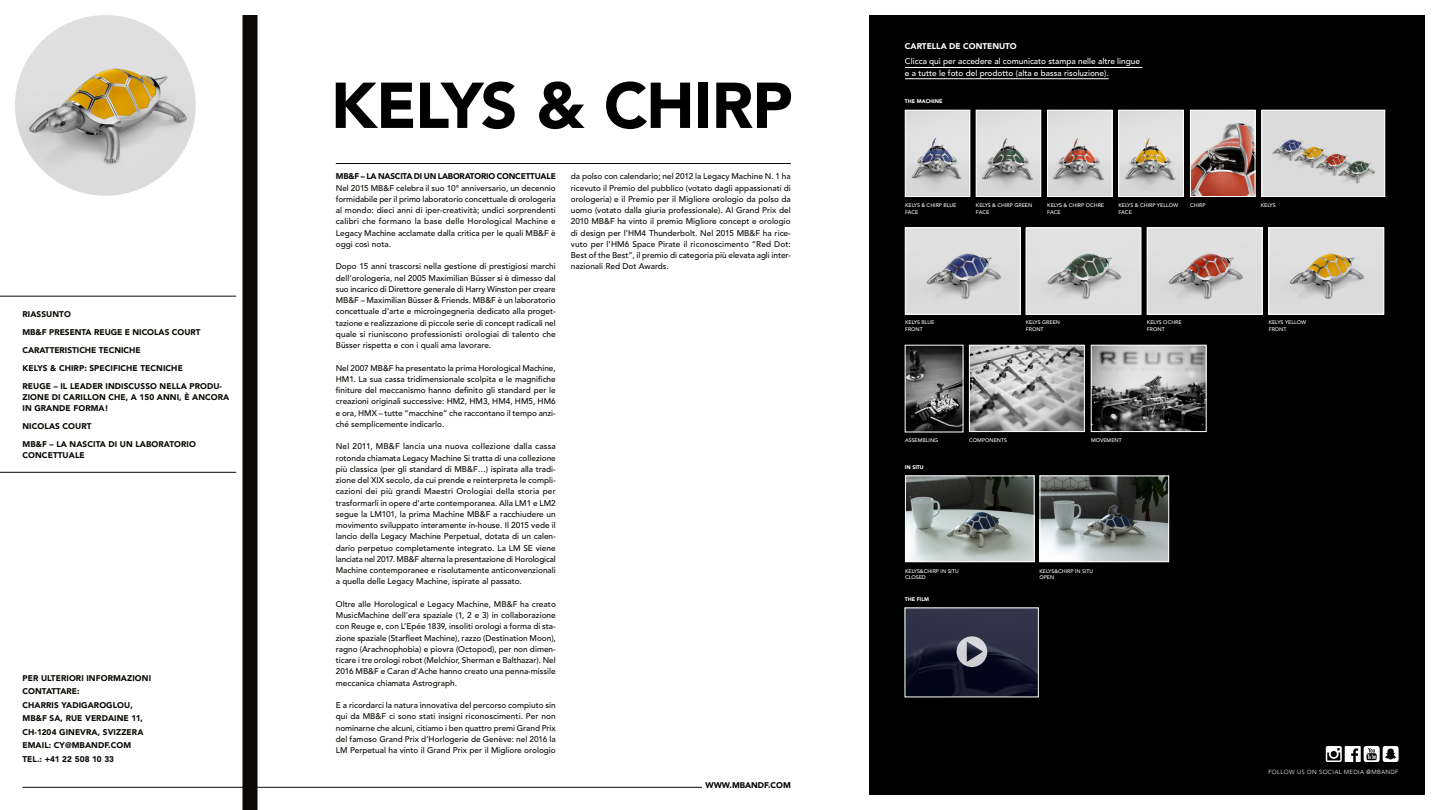
<style>
.page{position:relative;width:1440px;height:810px;background:#fff}
.page>*{position:absolute;margin:0;border:0;box-sizing:border-box;transform-origin:0 0}
.t1{font:900 63.97px "Avenir";letter-spacing:-.02em;color:#000}
.t2{font:500 8.25px/11.2px "Avenir LT Std";color:#0b0904;text-align:justify}
.t3{font:900 8.25px/13.5px "Avenir LT Std";letter-spacing:.01em;color:#0b0904}
.t4{font:500 8.25px/11.2px "Avenir LT Std";color:#fff}
.t5{font:900 8.25px "Avenir LT Std";letter-spacing:-.02em;color:#0b0904}
.t6{font:900 8.25px "Avenir LT Std";color:#fff}
.t7{font:900 8.25px "Avenir";color:#000}
.t8{font:300 6px "Avenir";letter-spacing:.05em;color:#fff}
.t9{font:500 5.25px/6.8px "Avenir LT Std";color:#fff}
.t10{font:900 5.25px "Avenir LT Std";color:#fff}
</style>
<div class="page">
<hr style="left:22px;top:787px;width:680px;height:1px;background:#0b0904">
<hr style="left:336px;top:163px;width:455px;height:1px;background:#0b0904">
<img style="left:15px;top:15px;width:181px;height:181px;border-radius:90px">
<div style="left:242px;top:15px;width:15px;height:795px;background:#0b0904"></div>
<hr style="left:0;top:296px;width:236px;height:1px;background:#0b0904">
<hr style="left:0;top:472px;width:236px;height:1px;background:#0b0904">
<div style="left:869px;top:15px;width:556px;height:780px;background:#000"></div>
<div style="left:1383px;top:746px;width:16px;height:16px;background:#fff;border-radius:3px"></div>
<svg style="left:1385px;top:749px;width:11px;height:10px"></svg>
<svg style="left:1326px;top:746px;width:35px;height:16px"></svg>
<svg style="left:1364px;top:746px;width:16px;height:16px"></svg>
<svg style="left:1367px;top:748px;width:10px;height:12px"></svg>
<hr style="left:905px;top:67px;width:237px;height:1px;background:#fff">
<hr style="left:905px;top:79px;width:204px;height:1px;background:#fff">
<img style="left:907px;top:610px;width:130px;height:85px">
<svg style="left:957px;top:636px;width:30px;height:31px"></svg>
<img style="left:907px;top:112px;width:61px;height:83px">
<div style="left:905px;top:110px;width:65px;height:87px;border:1px solid #fff"></div>
<img style="left:1042px;top:478px;width:125px;height:82px">
<div style="left:1040px;top:476px;width:129px;height:86px;border:1px solid #fff"></div>
<img style="left:907px;top:478px;width:125px;height:82px">
<div style="left:905px;top:476px;width:129px;height:86px;border:1px solid #fff"></div>
<img style="left:907px;top:230px;width:111px;height:82px">
<div style="left:905px;top:228px;width:115px;height:86px;border:1px solid #fff"></div>
<img style="left:907px;top:347px;width:54px;height:83px">
<img style="left:1028px;top:230px;width:111px;height:82px">
<div style="left:1026px;top:228px;width:115px;height:86px;border:1px solid #fff"></div>
<img style="left:971px;top:347px;width:112px;height:83px">
<div style="left:969px;top:345px;width:116px;height:87px;border:1px solid #fff"></div>
<img style="left:1149px;top:230px;width:111px;height:82px">
<div style="left:1147px;top:228px;width:115px;height:86px;border:1px solid #fff"></div>
<img style="left:1093px;top:347px;width:111px;height:83px">
<div style="left:1091px;top:345px;width:115px;height:87px;border:1px solid #fff"></div>
<img style="left:1271px;top:230px;width:111px;height:82px">
<div style="left:1269px;top:228px;width:115px;height:86px;border:1px solid #fff"></div>
<img style="left:978px;top:112px;width:61px;height:83px">
<div style="left:976px;top:110px;width:65px;height:87px;border:1px solid #fff"></div>
<img style="left:1049px;top:112px;width:61px;height:83px">
<div style="left:1047px;top:110px;width:65px;height:87px;border:1px solid #fff"></div>
<img style="left:1121px;top:112px;width:61px;height:83px">
<div style="left:1119px;top:110px;width:65px;height:87px;border:1px solid #fff"></div>
<img style="left:1192px;top:112px;width:61px;height:83px">
<div style="left:1190px;top:110px;width:65px;height:87px;border:1px solid #fff"></div>
<img style="left:1264px;top:112px;width:119px;height:83px">
<div style="left:1262px;top:110px;width:123px;height:87px;border:1px solid #fff"></div>
<p class="t3" style="left:22px;top:305px;width:201px;line-height:18px">RIASSUNTO<br>MB&amp;F PRESENTA REUGE E NICOLAS COURT<br>CARATTERISTICHE TECNICHE<br>KELYS &amp; CHIRP: SPECIFICHE TECNICHE<br>REUGE – IL LEADER INDISCUSSO NELLA PRODU-</p>
<p class="t3" style="left:22px;top:391px;width:208px;line-height:11.2px">ZIONE DI CARILLON CHE, A 150 ANNI, È ANCORA<br>IN GRANDE FORMA!</p>
<p class="t3" style="left:22px;top:417px;width:175px;line-height:18px">NICOLAS COURT<br>MB&amp;F – LA NASCITA DI UN LABORATORIO</p>
<p class="t3" style="left:22px;top:449px;width:64px">CONCETTUALE</p>
<p class="t3" style="left:22px;top:671px;width:130px">PER ULTERIORI INFORMAZIONI<br>CONTATTARE:<br>CHARRIS YADIGAROGLOU,<br>MB&amp;F SA, RUE VERDAINE 11,<br>CH-1204 GINEVRA, SVIZZERA<br>EMAIL: CY@MBANDF.COM<br>TEL.: +41 22 508 10 33</p>
<h1 class="t1" style="left:331px;top:51px;width:463px">KELYS &amp; CHIRP</h1>
<p class="t5" style="left:336px;top:171px;width:222px">MB&amp;F – LA NASCITA DI UN LABORATORIO CONCETTUALE</p>
<p class="t2" style="left:336px;top:182px;width:222px">Nel 2015 MB&amp;F celebra il suo 10° anniversario, un decennio formidabile per il primo laboratorio concettuale di orologeria al mondo: dieci anni di iper-creatività; undici sorprendenti calibri che formano la base delle Horological Machine e Legacy Machine acclamate dalla critica per le quali MB&amp;F è oggi così nota.</p>
<p class="t2" style="left:336px;top:261px;width:222px">Dopo 15 anni trascorsi nella gestione di prestigiosi marchi dell’orologeria, nel 2005 Maximilian Büsser si è dimesso dal suo incarico di Direttore generale di Harry Winston per creare MB&amp;F – Maximilian Büsser &amp; Friends. MB&amp;F è un laboratorio concettuale d’arte e microingegneria dedicato alla proget&shy;tazione e realizzazione di piccole serie di concept radicali nel quale si riuniscono professionisti orologiai di talento che Büsser rispetta e con i quali ama lavorare.</p>
<p class="t2" style="left:336px;top:362px;width:222px">Nel 2007 MB&amp;F ha presentato la prima Horological Machine, HM1. La sua cassa tridimensionale scolpita e le magnifiche finiture del meccanismo hanno definito gli standard per le creazioni originali successive: HM2, HM3, HM4, HM5, HM6 e ora, HMX – tutte “macchine” che raccontano il tempo anzi&shy;ché semplicemente indicarlo.</p>
<p class="t2" style="left:336px;top:441px;width:222px">Nel 2011, MB&amp;F lancia una nuova collezione dalla cassa rotonda chiamata Legacy Machine Si tratta di una collezione più classica (per gli standard di MB&amp;F…) ispirata alla tradi&shy;zione del XIX secolo, da cui prende e reinterpreta le compli&shy;cazioni dei più grandi Maestri Orologiai della storia per trasformarli in opere d’arte contemporanea. Alla LM1 e LM2 segue la LM101, la prima Machine MB&amp;F a racchiudere un movimento sviluppato interamente in-house. Il 2015 vede il lancio della Legacy Machine Perpetual, dotata di un calen&shy;dario perpetuo completamente integrato. La LM SE viene lanciata nel 2017. MB&amp;F alterna la presentazione di Horological Machine contemporanee e risolutamente anticonvenzionali a quella delle Legacy Machine, ispirate al passato.</p>
<p class="t2" style="left:336px;top:598px;width:222px">Oltre alle Horological e Legacy Machine, MB&amp;F ha creato MusicMachine dell’era spaziale (1, 2 e 3) in collaborazione con Reuge e, con L’Epée 1839, insoliti orologi a forma di sta&shy;zione spaziale (Starfleet Machine), razzo (Destination Moon), ragno (Arachnophobia) e piovra (Octopod), per non dimen&shy;ticare i tre orologi robot (Melchior, Sherman e Balthazar). Nel 2016 MB&amp;F e Caran d’Ache hanno creato una penna-missile meccanica chiamata Astrograph.</p>
<p class="t2" style="left:336px;top:700px;width:222px">E a ricordarci la natura innovativa del percorso compiuto sin qui da MB&amp;F ci sono stati insigni riconoscimenti. Per non nominarne che alcuni, citiamo i ben quattro premi Grand Prix del famoso Grand Prix d’Horlogerie de Genève: nel 2016 la LM Perpetual ha vinto il Grand Prix per il Migliore orologio</p>
<p class="t2" style="left:571px;top:171px;width:222px">da polso con calendario; nel 2012 la Legacy Machine N. 1 ha ricevuto il Premio del pubblico (votato dagli appassionati di orologeria) e il Premio per il Migliore orologio da polso da uomo (votato dalla giuria professionale). Al Grand Prix del 2010 MB&amp;F ha vinto il premio Migliore concept e orologio di design per l’HM4 Thunderbolt. Nel 2015 MB&amp;F ha rice&shy;vuto per l’HM6 Space Pirate il riconoscimento “Red Dot:<br>Best of the Best”, il premio di categoria più elevata agli inter&shy;nazionali Red Dot Awards.</p>
<p class="t7" style="left:705px;top:778px;width:87px">WWW.MBANDF.COM</p>
<p class="t6" style="left:905px;top:41px;width:113px">CARTELLA DE CONTENUTO</p>
<p class="t4" style="left:905px;top:56px;width:237px">Clicca qui per accedere al comunicato stampa nelle altre lingue e a tutte le foto del prodotto (alta e bassa risoluzione).</p>
<p class="t10" style="left:905px;top:98px;width:39px">THE MACHINE</p>
<p class="t9" style="left:905px;top:202px;width:53px">KELYS &amp; CHIRP BLUE<br>FACE</p>
<p class="t9" style="left:976px;top:202px;width:58px">KELYS &amp; CHIRP GREEN<br>FACE</p>
<p class="t9" style="left:1047px;top:202px;width:58px">KELYS &amp; CHIRP OCHRE<br>FACE</p>
<p class="t9" style="left:1119px;top:202px;width:61px">KELYS &amp; CHIRP YELLOW<br>FACE</p>
<p class="t9" style="left:1190px;top:202px;width:17px">CHIRP</p>
<p class="t9" style="left:1261px;top:202px;width:16px">KELYS</p>
<p class="t9" style="left:905px;top:319px;width:31px">KELYS BLUE<br>FRONT</p>
<p class="t9" style="left:1026px;top:319px;width:36px">KELYS GREEN<br>FRONT</p>
<p class="t9" style="left:1147px;top:319px;width:36px">KELYS OCHRE<br>FRONT</p>
<p class="t9" style="left:905px;top:437px;width:35px">ASSEMBLING</p>
<p class="t10" style="left:905px;top:464px;width:20px">IN SITU</p>
<p class="t9" style="left:969px;top:437px;width:39px">COMPONENTS</p>
<p class="t9" style="left:1091px;top:437px;width:32px">MOVEMENT</p>
<p class="t9" style="left:1269px;top:319px;width:39px">KELYS YELLOW<br>FRONT</p>
<p class="t9" style="left:905px;top:567px;width:55px">KELYS&amp;CHIRP IN SITU<br>CLOSED</p>
<p class="t9" style="left:1039px;top:567px;width:55px">KELYS&amp;CHIRP IN SITU<br>OPEN</p>
<p class="t10" style="left:905px;top:596px;width:26px">THE FILM</p>
<p class="t8" style="left:1268px;top:768px;width:132px">FOLLOW US ON SOCIAL MEDIA @MBANDF</p>
</div>
